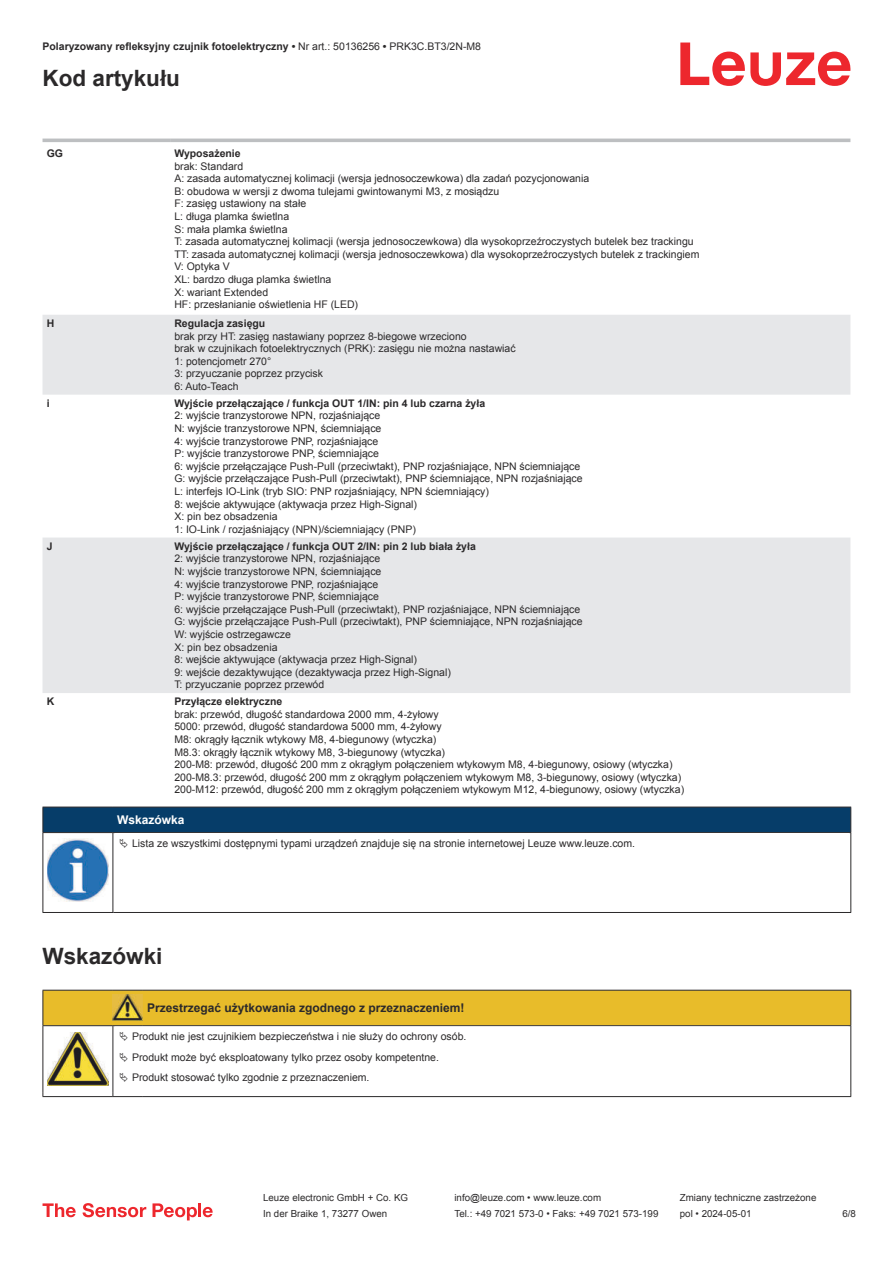
<style>
.page{position:relative;width:893px;height:1263px;background:#fff}
.page>*{position:absolute;margin:0;border:0;box-sizing:border-box;transform-origin:0 0}
.t1{font:700 22.5px "Arial";color:#2b292a}
.t2{font:700 12px "Arial";color:#2b292a}
.t3{font:700 12px "Arial";color:#fff}
.t4{font:10.5px/12.6px "Arial";color:#2b292a}
.t5{font:700 10.5px "Arial";color:#2b292a}
.t6{font:9.75px "Arial";color:#2b292a}
.s1{font-weight:400}
</style>
<div class="page">
<svg style="left:680px;top:43px;width:170px;height:43px"></svg>
<svg style="left:43px;top:315px;width:807px;height:378px;fill:#e6e7e9"></svg>
<hr style="left:43px;top:139px;width:127px;height:3px;background:#bdbfc1">
<hr style="left:170px;top:139px;width:680px;height:3px;background:#bdbfc1">
<svg style="left:43px;top:1203px;width:33px;height:14px"></svg>
<svg style="left:83px;top:1203px;width:63px;height:14px"></svg>
<svg style="left:153px;top:1203px;width:44px;height:17px"></svg>
<hr style="left:198px;top:1203px;width:3px;height:14px;background:#ed272d">
<svg style="left:203px;top:1207px;width:10px;height:10px"></svg>
<hr style="left:43px;top:832px;width:70px;height:1px;background:#2b292a">
<div style="left:43px;top:807px;width:808px;height:25px;background:#063d69"></div>
<hr style="left:113px;top:832px;width:738px;height:1px;background:#2b292a">
<hr style="left:43px;top:833px;width:1px;height:75px;background:#2b292a">
<hr style="left:113px;top:833px;width:1px;height:75px;background:#2b292a">
<hr style="left:850px;top:833px;width:1px;height:75px;background:#2b292a">
<hr style="left:43px;top:912px;width:70px;height:1px;background:#2b292a">
<hr style="left:113px;top:912px;width:738px;height:1px;background:#2b292a">
<img style="left:47px;top:839px;width:61px;height:63px">
<hr style="left:43px;top:1096px;width:70px;height:1px;background:#2b292a">
<hr style="left:113px;top:1096px;width:30px;height:1px;background:#2b292a">
<hr style="left:143px;top:1096px;width:708px;height:1px;background:#2b292a">
<svg style="left:43px;top:990px;width:808px;height:106px"></svg>
<p class="t5" style="left:43px;top:43px;width:440px">Polaryzowany refleksyjny czujnik fotoelektryczny • <span class="s1">Nr art.: 50136256</span> • <span class="s1">PRK3C.BT3/2N-M8</span></p>
<h1 class="t1" style="left:43px;top:63px;width:139px">Kod artykułu</h1>
<p class="t5" style="left:47px;top:149px;width:18px">GG</p>
<p class="t5" style="left:174px;top:146px;width:68px">Wyposażenie</p>
<p class="t4" style="left:174px;top:160px;width:527px">brak: Standard<br>A: zasada automatycznej kolimacji (wersja jednosoczewkowa) dla zadań pozycjonowania<br>B: obudowa w wersji z dwoma tulejami gwintowanymi M3, z mosiądzu<br>F: zasięg ustawiony na stałe<br>L: długa plamka świetlna<br>S: mała plamka świetlna<br>T: zasada automatycznej kolimacji (wersja jednosoczewkowa) dla wysokoprzeźroczystych butelek bez trackingu TT: zasada automatycznej kolimacji (wersja jednosoczewkowa) dla wysokoprzeźroczystych butelek z trackingiem V: Optyka V<br>XL: bardzo długa plamka świetlna<br>X: wariant Extended<br>HF: przesłanianie oświetlenia HF (LED)</p>
<p class="t5" style="left:47px;top:316px;width:9px">H</p>
<p class="t5" style="left:174px;top:316px;width:93px">Regulacja zasięgu</p>
<p class="t4" style="left:174px;top:329px;width:343px">brak przy HT: zasięg nastawiany poprzez 8-biegowe wrzeciono<br>brak w czujnikach fotoelektrycznych (PRK): zasięgu nie można nastawiać 1: potencjometr 270°<br>3: przyuczanie poprzez przycisk<br>6: Auto-Teach</p>
<p class="t5" style="left:47px;top:399px;width:4px">i</p>
<p class="t5" style="left:174px;top:396px;width:312px">Wyjście przełączające / funkcja OUT 1/IN: pin 4 lub czarna żyła</p>
<p class="t4" style="left:174px;top:409px;width:410px">2: wyjście tranzystorowe NPN, rozjaśniające<br>N: wyjście tranzystorowe NPN, ściemniające<br>4: wyjście tranzystorowe PNP, rozjaśniające<br>P: wyjście tranzystorowe PNP, ściemniające<br>6: wyjście przełączające Push-Pull (przeciwtakt), PNP rozjaśniające, NPN ściemniające G: wyjście przełączające Push-Pull (przeciwtakt), PNP ściemniające, NPN rozjaśniające L: interfejs IO-Link (tryb SIO: PNP rozjaśniający, NPN ściemniający)<br>8: wejście aktywujące (aktywacja przez High-Signal)<br>X: pin bez obsadzenia<br>1: IO-Link / rozjaśniający (NPN)/ściemniający (PNP)</p>
<p class="t5" style="left:47px;top:542px;width:7px">J</p>
<p class="t5" style="left:174px;top:539px;width:303px">Wyjście przełączające / funkcja OUT 2/IN: pin 2 lub biała żyła</p>
<p class="t4" style="left:174px;top:552px;width:410px">2: wyjście tranzystorowe NPN, rozjaśniające<br>N: wyjście tranzystorowe NPN, ściemniające<br>4: wyjście tranzystorowe PNP, rozjaśniające<br>P: wyjście tranzystorowe PNP, ściemniające<br>6: wyjście przełączające Push-Pull (przeciwtakt), PNP rozjaśniające, NPN ściemniające G: wyjście przełączające Push-Pull (przeciwtakt), PNP ściemniające, NPN rozjaśniające W: wyjście ostrzegawcze<br>X: pin bez obsadzenia<br>8: wejście aktywujące (aktywacja przez High-Signal)<br>9: wejście dezaktywujące (dezaktywacja przez High-Signal)<br>T: przyuczanie poprzez przewód</p>
<p class="t5" style="left:47px;top:698px;width:9px">K</p>
<p class="t5" style="left:174px;top:694px;width:109px">Przyłącze elektryczne</p>
<p class="t4" style="left:174px;top:708px;width:511px">brak: przewód, długość standardowa 2000 mm, 4-żyłowy<br>5000: przewód, długość standardowa 5000 mm, 4-żyłowy<br>M8: okrągły łącznik wtykowy M8, 4-biegunowy (wtyczka)<br>M8.3: okrągły łącznik wtykowy M8, 3-biegunowy (wtyczka)<br>200-M8: przewód, długość 200 mm z okrągłym połączeniem wtykowym M8, 4-biegunowy, osiowy (wtyczka)<br>200-M8.3: przewód, długość 200 mm z okrągłym połączeniem wtykowym M8, 3-biegunowy, osiowy (wtyczka)<br>200-M12: przewód, długość 200 mm z okrągłym połączeniem wtykowym M12, 4-biegunowy, osiowy (wtyczka)</p>
<p class="t3" style="left:117px;top:811px;width:69px">Wskazówka</p>
<p class="t4" style="left:132px;top:837px;width:505px">Lista ze wszystkimi dostępnymi typami urządzeń znajduje się na stronie internetowej Leuze www.leuze.com.</p>
<h1 class="t1" style="left:43px;top:940px;width:122px">Wskazówki</h1>
<p class="t2" style="left:147px;top:999px;width:319px">Przestrzegać użytkowania zgodnego z przeznaczeniem!</p>
<p class="t4" style="left:132px;top:1026px;width:336px;line-height:20.2px">Produkt nie jest czujnikiem bezpieczeństwa i nie służy do ochrony osób.<br>Produkt może być eksploatowany tylko przez osoby kompetentne.<br>Produkt stosować tylko zgodnie z przeznaczeniem.</p>
<p class="t6" style="left:263px;top:1191px;width:146px">Leuze electronic GmbH + Co. KG</p>
<p class="t6" style="left:454px;top:1191px;width:148px">info@leuze.com • www.leuze.com</p>
<p class="t6" style="left:680px;top:1191px;width:138px">Zmiany techniczne zastrzeżone</p>
<p class="t6" style="left:263px;top:1210px;width:126px">In der Braike 1, 73277 Owen</p>
<p class="t6" style="left:454px;top:1207px;width:205px">Tel.: +49 7021 573-0 • Faks: +49 7021 573-199</p>
<p class="t6" style="left:680px;top:1207px;width:73px">pol • 2024-05-01</p>
<p class="t6" style="left:842px;top:1210px;width:15px">6 /8</p>
</div>
